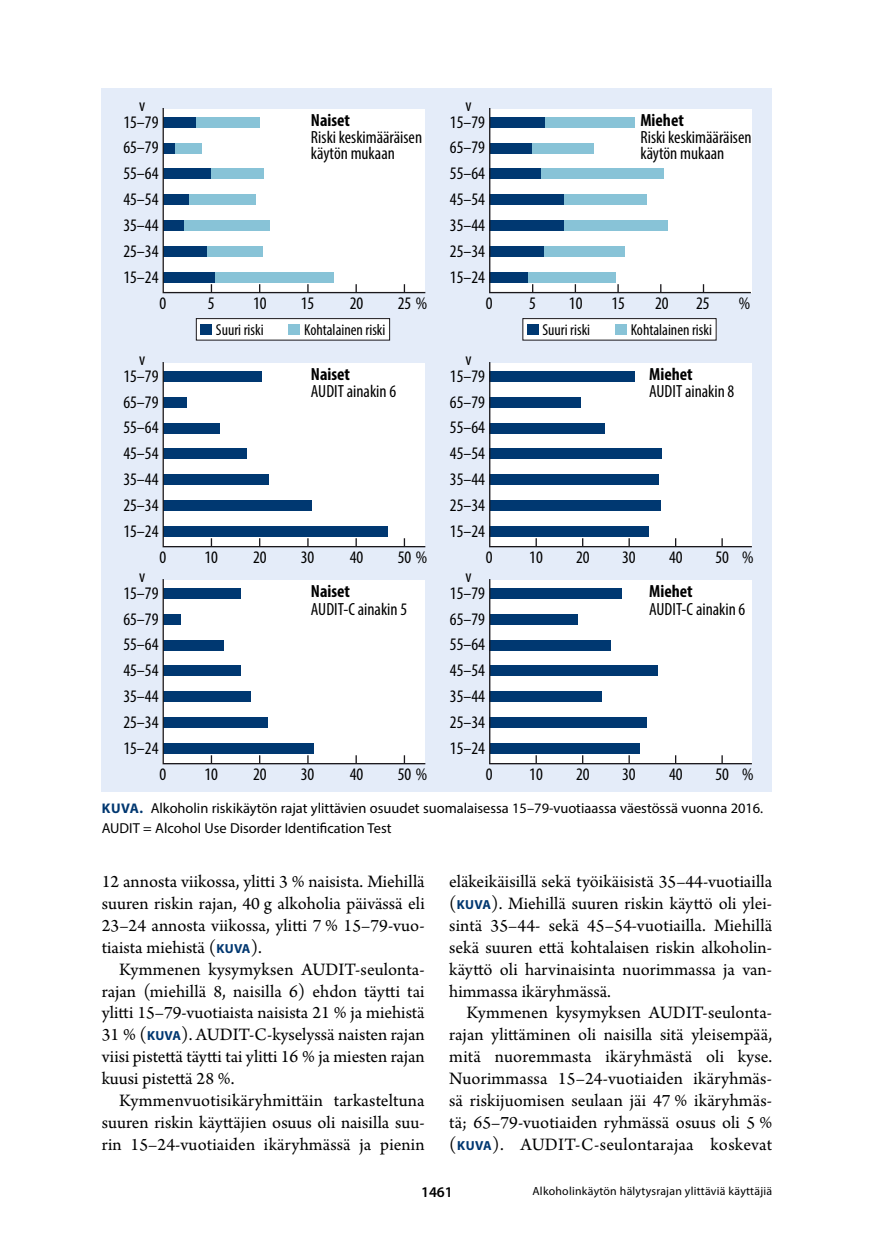
<style>
.page{position:relative;width:874px;height:1241px;background:#fff}
.page>*{position:absolute;margin:0;border:0;box-sizing:border-box;transform-origin:0 0}
.t1{font:18.38px/21.9px "Arno Pro";color:#000;text-align:justify}
.t2{font:condensed 17.68px/25.9px "Myriad Pro";color:#000;text-align:justify}
.t3{font:700 condensed 17.68px "Myriad Pro";color:#000}
.t4{font:condensed 15.92px "Myriad Pro";color:#000}
.t5{font:600 14.88px "Myriad Pro";color:#000}
.t6{font:14.35px/20.5px "Myriad Pro";color:#000}
.t7{font:11.9px "Myriad Pro";letter-spacing:.02em;color:#000}
.s1{font-weight:700;font-size:14px;color:#003770}
.s2{font-family:"Myriad Pro";font-weight:700;font-size:13.12px;color:#003770}
</style>
<div class="page">
<div style="left:102px;top:88px;width:669px;height:704px;background:#e4ecf9"></div>
<div style="left:196px;top:318px;width:193px;height:22px;background:#fff"></div>
<div style="left:196px;top:318px;width:194px;height:22px;border:1px solid #1a181c"></div>
<div style="left:200px;top:324px;width:12px;height:11px;background:#003871"></div>
<svg style="left:162px;top:108px;width:264px;height:186px"></svg>
<svg style="left:403px;top:284px;width:2px;height:8px"></svg>
<svg style="left:162px;top:362px;width:264px;height:186px"></svg>
<svg style="left:403px;top:538px;width:2px;height:8px"></svg>
<svg style="left:162px;top:579px;width:264px;height:185px"></svg>
<svg style="left:403px;top:755px;width:2px;height:8px"></svg>
<svg style="left:489px;top:579px;width:263px;height:185px"></svg>
<svg style="left:581px;top:755px;width:2px;height:8px"></svg>
<svg style="left:674px;top:755px;width:2px;height:8px"></svg>
<svg style="left:489px;top:362px;width:263px;height:186px"></svg>
<svg style="left:581px;top:538px;width:2px;height:8px"></svg>
<svg style="left:674px;top:538px;width:2px;height:8px"></svg>
<div style="left:288px;top:324px;width:12px;height:11px;background:#88c3d7"></div>
<div style="left:522px;top:318px;width:193px;height:22px;background:#fff"></div>
<div style="left:522px;top:318px;width:194px;height:22px;border:1px solid #1a181c"></div>
<div style="left:526px;top:324px;width:12px;height:11px;background:#003871"></div>
<svg style="left:489px;top:108px;width:262px;height:186px"></svg>
<svg style="left:531px;top:284px;width:2px;height:8px"></svg>
<svg style="left:659px;top:284px;width:2px;height:8px"></svg>
<div style="left:614px;top:324px;width:12px;height:11px;background:#88c3d7"></div>
<p class="t2" style="left:139px;top:92px;width:8px">v</p>
<p class="t2" style="left:465px;top:92px;width:8px">v</p>
<p class="t2" style="left:123px;top:108px;width:37px">15–79<br>65–79<br>55–64<br>45–54<br>35–44<br>25–34<br>15–24</p>
<p class="t3" style="left:311px;top:109px;width:41px">Naiset</p>
<p class="t2" style="left:311px;top:129px;width:113px;line-height:15.9px">Riski keskimääräisen käytön mukaan</p>
<p class="t2" style="left:449px;top:108px;width:37px">15–79<br>65–79<br>55–64<br>45–54<br>35–44<br>25–34<br>15–24</p>
<p class="t3" style="left:640px;top:109px;width:45px">Miehet</p>
<p class="t2" style="left:640px;top:129px;width:113px;line-height:15.9px">Riski keskimääräisen käytön mukaan</p>
<p class="t2" style="left:159px;top:289px;width:8px">0</p>
<p class="t2" style="left:208px;top:289px;width:8px">5</p>
<p class="t2" style="left:253px;top:289px;width:15px">10</p>
<p class="t2" style="left:300px;top:289px;width:15px">15</p>
<p class="t2" style="left:349px;top:289px;width:15px">20</p>
<p class="t2" style="left:397px;top:289px;width:31px">25 %</p>
<p class="t2" style="left:485px;top:289px;width:8px">0</p>
<p class="t2" style="left:529px;top:289px;width:8px">5</p>
<p class="t2" style="left:568px;top:289px;width:15px">10</p>
<p class="t2" style="left:611px;top:289px;width:15px">15</p>
<p class="t2" style="left:654px;top:289px;width:15px">20</p>
<p class="t2" style="left:695px;top:289px;width:15px">25</p>
<p class="t2" style="left:738px;top:289px;width:13px">%</p>
<p class="t4" style="left:216px;top:319px;width:49px">Suuri riski</p>
<p class="t4" style="left:304px;top:319px;width:83px">Kohtalainen riski</p>
<p class="t4" style="left:542px;top:319px;width:49px">Suuri riski</p>
<p class="t4" style="left:630px;top:319px;width:83px">Kohtalainen riski</p>
<p class="t2" style="left:139px;top:346px;width:8px">v</p>
<p class="t2" style="left:465px;top:346px;width:8px">v</p>
<p class="t2" style="left:123px;top:362px;width:37px">15–79<br>65–79<br>55–64<br>45–54<br>35–44<br>25–34<br>15–24</p>
<p class="t3" style="left:311px;top:363px;width:41px">Naiset</p>
<p class="t2" style="left:311px;top:378px;width:87px">AUDIT ainakin 6</p>
<p class="t2" style="left:449px;top:362px;width:37px">15–79<br>65–79<br>55–64<br>45–54<br>35–44<br>25–34<br>15–24</p>
<p class="t3" style="left:649px;top:363px;width:45px">Miehet</p>
<p class="t2" style="left:649px;top:378px;width:87px">AUDIT ainakin 8</p>
<p class="t2" style="left:159px;top:543px;width:8px">0</p>
<p class="t2" style="left:204px;top:543px;width:15px">10</p>
<p class="t2" style="left:253px;top:543px;width:15px">20</p>
<p class="t2" style="left:300px;top:543px;width:15px">30</p>
<p class="t2" style="left:349px;top:543px;width:15px">40</p>
<p class="t2" style="left:397px;top:543px;width:31px">50 %</p>
<p class="t2" style="left:485px;top:543px;width:8px">0</p>
<p class="t2" style="left:529px;top:543px;width:15px">10</p>
<p class="t2" style="left:575px;top:543px;width:15px">20</p>
<p class="t2" style="left:621px;top:543px;width:15px">30</p>
<p class="t2" style="left:668px;top:543px;width:15px">40</p>
<p class="t2" style="left:715px;top:543px;width:40px">50 %</p>
<p class="t2" style="left:139px;top:562px;width:8px">v</p>
<p class="t2" style="left:465px;top:562px;width:8px">v</p>
<p class="t2" style="left:123px;top:579px;width:37px">15–79<br>65–79<br>55–64<br>45–54<br>35–44<br>25–34<br>15–24</p>
<p class="t3" style="left:311px;top:580px;width:41px">Naiset</p>
<p class="t2" style="left:311px;top:595px;width:98px">AUDIT-C ainakin 5</p>
<p class="t2" style="left:449px;top:579px;width:37px">15–79<br>65–79<br>55–64<br>45–54<br>35–44<br>25–34<br>15–24</p>
<p class="t3" style="left:649px;top:580px;width:45px">Miehet</p>
<p class="t2" style="left:649px;top:595px;width:98px">AUDIT-C ainakin 6</p>
<p class="t2" style="left:159px;top:760px;width:8px">0</p>
<p class="t2" style="left:204px;top:760px;width:15px">10</p>
<p class="t2" style="left:253px;top:760px;width:15px">20</p>
<p class="t2" style="left:300px;top:760px;width:15px">30</p>
<p class="t2" style="left:349px;top:760px;width:15px">40</p>
<p class="t2" style="left:397px;top:760px;width:31px">50 %</p>
<p class="t2" style="left:485px;top:760px;width:8px">0</p>
<p class="t2" style="left:529px;top:760px;width:15px">10</p>
<p class="t2" style="left:575px;top:760px;width:15px">20</p>
<p class="t2" style="left:621px;top:760px;width:15px">30</p>
<p class="t2" style="left:668px;top:760px;width:15px">40</p>
<p class="t2" style="left:715px;top:760px;width:40px">50 %</p>
<p class="t6" style="left:102px;top:797px;width:662px"><span class="s1">KUVA.</span> Alkoholin riskikäytön rajat ylittävien osuudet suomalaisessa 15–79-vuotiaassa väestössä vuonna 2016.<br>AUDIT = Alcohol Use Disorder Identification Test</p>
<p class="t1" style="left:102px;top:871px;width:324px">12 annosta viikossa, ylitti 3 % naisista. Miehillä suuren riskin rajan, 40 g alkoholia päivässä eli 23–24 annosta viikossa, ylitti 7 % 15–79-vuo&shy;tiaista miehistä (<span class="s2">KUVA</span>).</p>
<p class="t1" style="left:102px;top:959px;width:324px;text-indent:17px">Kymmenen kysymyksen AUDIT-seulonta&shy;rajan (miehillä 8, naisilla 6) ehdon täytti tai ylitti 15–79-vuotiaista naisista 21 % ja miehistä 31 % (<span class="s2">KUVA</span>). AUDIT-C-kyselyssä naisten rajan viisi pistettä täytti tai ylitti 16 % ja miesten rajan kuusi pistettä 28 %.</p>
<p class="t1" style="left:102px;top:1090px;width:324px;text-indent:17px">Kymmenvuotisikäryhmittäin tarkasteltuna suuren riskin käyttäjien osuus oli naisilla suu&shy;rin 15–24-vuotiaiden ikäryhmässä ja pienin</p>
<p class="t1" style="left:449px;top:871px;width:324px">eläkeikäisillä sekä työikäisistä 35–44-vuotiailla (<span class="s2">KUVA</span>). Miehillä suuren riskin käyttö oli ylei&shy;sintä 35–44- sekä 45–54-vuotiailla. Miehillä sekä suuren että kohtalaisen riskin alkoholin&shy;käyttö oli harvinaisinta nuorimmassa ja van&shy;himmassa ikäryhmässä.</p>
<p class="t1" style="left:449px;top:1002px;width:324px;text-indent:17px">Kymmenen kysymyksen AUDIT-seulonta&shy;rajan ylittäminen oli naisilla sitä yleisempää, mitä nuoremmasta ikäryhmästä oli kyse.<br>Nuorimmassa 15–24-vuotiaiden ikäryhmäs&shy;sä riskijuomisen seulaan jäi 47 % ikäryhmäs&shy;tä; 65–79-vuotiaiden ryhmässä osuus oli 5 % (<span class="s2">KUVA</span>). AUDIT-C-seulontarajaa koskevat</p>
<p class="t5" style="left:421px;top:1182px;width:33px">1461</p>
<p class="t7" style="left:532px;top:1183px;width:241px">Alkoholinkäytön hälytysrajan ylittäviä käyttäjiä</p>
</div>
